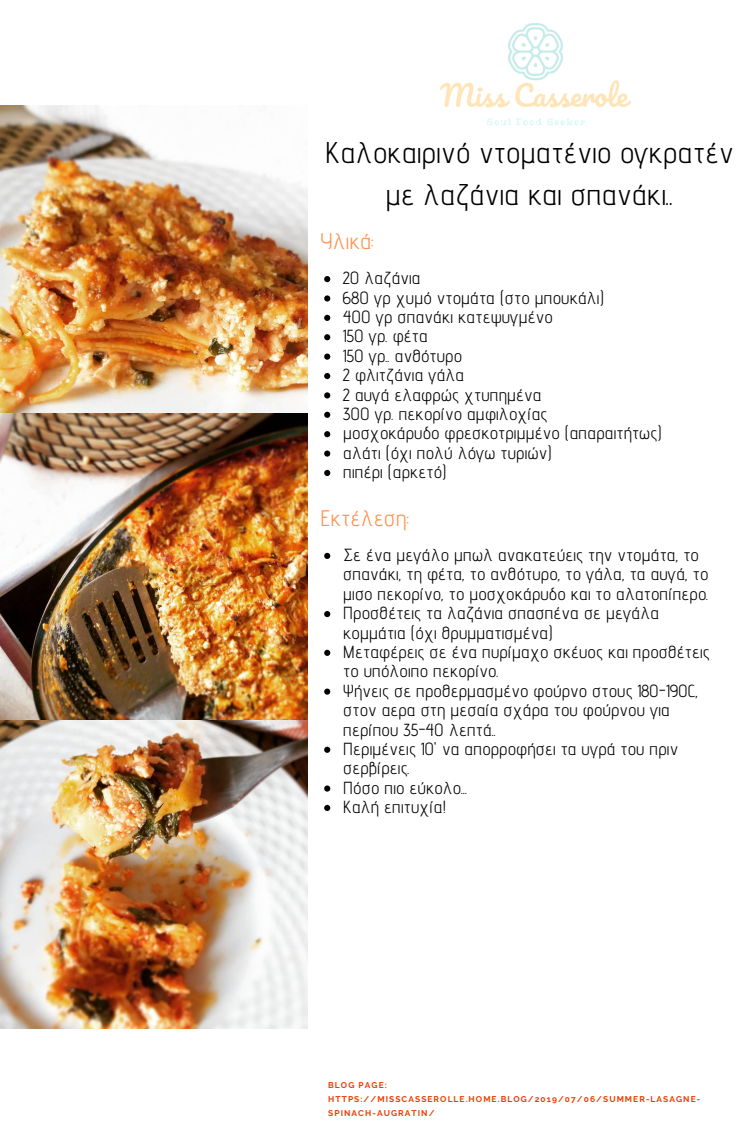
<style>
.page{position:relative;width:750px;height:1125px;background:#fff}
.page>*{position:absolute;margin:0;border:0;box-sizing:border-box;transform-origin:0 0}
.t1{font:30px/41.8px "Advent Pro";color:#000;text-align:center}
.t2{font:22.5px "Advent Pro";color:#ff914d}
.t3{font:17.5px/19.4px "Advent Pro";color:#000}
.t4{font:700 8.38px/13.9px "Raleway";letter-spacing:.13em;color:#ee3c00}
</style>
<div class="page">
<svg style="left:324px;top:276px;width:6px;height:6px"></svg>
<svg style="left:324px;top:295px;width:6px;height:7px"></svg>
<svg style="left:324px;top:315px;width:6px;height:6px"></svg>
<svg style="left:324px;top:334px;width:6px;height:6px"></svg>
<svg style="left:324px;top:354px;width:6px;height:6px"></svg>
<svg style="left:324px;top:373px;width:6px;height:6px"></svg>
<svg style="left:324px;top:392px;width:6px;height:6px"></svg>
<svg style="left:324px;top:412px;width:6px;height:6px"></svg>
<svg style="left:324px;top:431px;width:6px;height:6px"></svg>
<svg style="left:324px;top:451px;width:6px;height:6px"></svg>
<svg style="left:324px;top:470px;width:6px;height:6px"></svg>
<img style="left:440px;top:23px;width:190px;height:103px">
<svg style="left:324px;top:553px;width:6px;height:6px"></svg>
<svg style="left:324px;top:611px;width:6px;height:6px"></svg>
<svg style="left:324px;top:650px;width:6px;height:6px"></svg>
<svg style="left:324px;top:689px;width:6px;height:6px"></svg>
<svg style="left:324px;top:747px;width:6px;height:6px"></svg>
<svg style="left:324px;top:786px;width:6px;height:6px"></svg>
<svg style="left:324px;top:805px;width:6px;height:6px"></svg>
<img style="left:0;top:106px;width:308px;height:922px">
<h1 class="t1" style="left:325px;top:132px;width:410px">Καλοκαιρινό ντοματένιο ογκρατέν με λαζάνια και σπανάκι.</h1>
<p class="t2" style="left:320px;top:228px;width:55px">Υλικά:</p>
<p class="t3" style="left:343px;top:268px;width:321px">20 λαζάνια<br>680 γρ χυμό ντομάτα (στο μπουκάλι)<br>400 γρ σπανάκι κατεψυγμένο<br>150 γρ. φέτα<br>150 γρ. ανθότυρο<br>2 φλιτζάνια γάλα<br>2 αυγά ελαφρώς χτυπημένα<br>300 γρ. πεκορίνο αμφιλοχίας<br>μοσχοκάρυδο φρεσκοτριμμένο (απαραιτήτως) αλάτι (όχι πολύ λόγω τυριών)<br>πιπέρι (αρκετό)</p>
<p class="t2" style="left:320px;top:504px;width:90px">Εκτέλεση:</p>
<p class="t3" style="left:343px;top:545px;width:368px">Σε ένα μεγάλο μπωλ ανακατεύεις την ντομάτα, το σπανάκι, τη φέτα, το ανθότυρο, το γάλα, τα αυγά, το μισο πεκορίνο, το μοσχοκάρυδο και το αλατοπίπερο.<br>Προσθέτεις τα λαζάνια σπασπένα σε μεγάλα κομμάτια (όχι θρυμματισμένα)<br>Μεταφέρεις σε ένα πυρίμαχο σκέυος και προσθέτεις το υπόλοιπο πεκορίνο.<br>Ψήνεις σε προθερμασμένο φούρνο στους 180-190C, στον αερα στη μεσαία σχάρα του φούρνου για περίπου 35-40 λεπτά.<br>Περιμένεις 10' να απορροφήσει τα υγρά του πριν σερβίρεις.<br>Πόσο πιο εύκολο .<br>Καλή επιτυχία!</p>
<p class="t4" style="left:328px;top:1078px;width:374px">BLOG PAGE:<br>HTTPS://MISSCASSEROLLE.HOME.BLOG/2019/07/06/SUMMER-LASAGNE-<br>SPINACH-AUGRATIN/</p>
</div>
